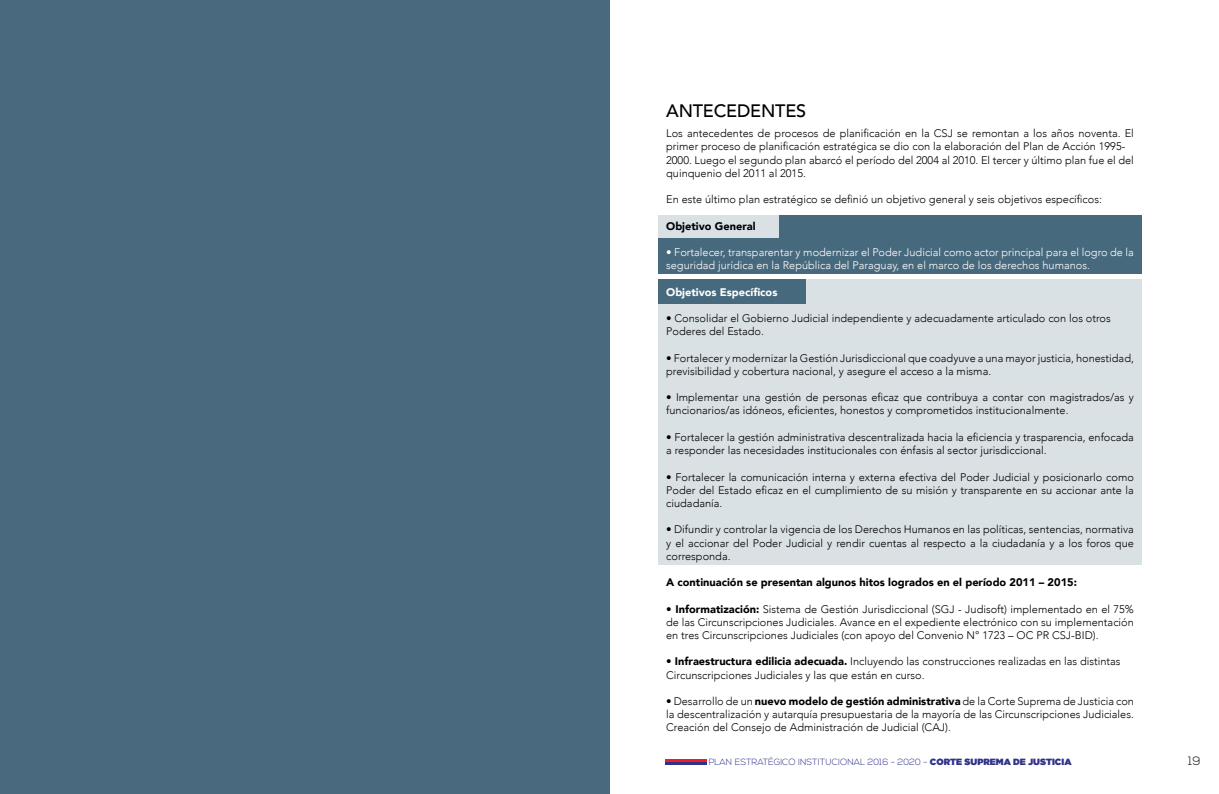
<style>
.page{position:relative;width:1219px;height:794px;background:#fff}
.page>*{position:absolute;margin:0;border:0;box-sizing:border-box;transform-origin:0 0}
.t1{font:500 18px "Avenir";letter-spacing:-.01em;color:#000}
.t2{font:300 12px "Nexa";color:#000}
.t3{font:300 11px/13.2px "Avenir";color:#000}
.t4{font:300 11px/13.2px "Avenir";color:#fff}
.t5{font:900 11px "Avenir";color:#000}
.t6{font:900 11px "Avenir";color:#fff}
.t7{font:300 9px "Nexa";color:#30318a}
.s1{font-weight:900}
.s2{font-family:"Gotham Ultra";font-weight:400}
</style>
<div class="page">
<hr style="left:665px;top:759px;width:42px;height:2px;background:#ed1d24">
<hr style="left:665px;top:762px;width:42px;height:3px;background:#30318a">
<div style="left:0;top:0;width:609px;height:794px;background:#496a7e"></div>
<div style="left:658px;top:215px;width:484px;height:59px;background:#47697d"></div>
<div style="left:658px;top:279px;width:484px;height:286px;background:#dae1e5"></div>
<div style="left:658px;top:215px;width:121px;height:23px;background:#dae1e5"></div>
<div style="left:658px;top:279px;width:148px;height:24px;background:#47697d"></div>
<h1 class="t1" style="left:666px;top:95px;width:142px">ANTECEDENTES</h1>
<p class="t3" style="left:666px;top:127px;width:469px">Los antecedentes de procesos de planificación en la CSJ se remontan a los años noventa. El primer proceso de planificación estratégica se dio con la elaboración del Plan de Acción 1995- 2000. Luego el segundo plan abarcó el período del 2004 al 2010. El tercer y último plan fue el del quinquenio del 2011 al 2015.</p>
<p class="t3" style="left:666px;top:193px;width:437px">En este último plan estratégico se definió un objetivo general y seis objetivos específicos:</p>
<p class="t5" style="left:666px;top:216px;width:91px">Objetivo General</p>
<p class="t4" style="left:666px;top:246px;width:469px">• Fortalecer, transparentar y modernizar el Poder Judicial como actor principal para el logro de la seguridad jurídica en la República del Paraguay, en el marco de los derechos humanos.</p>
<p class="t6" style="left:666px;top:282px;width:113px">Objetivos Específicos</p>
<p class="t3" style="left:666px;top:312px;width:446px">• Consolidar el Gobierno Judicial independiente y adecuadamente articulado con los otros<br>Poderes del Estado.</p>
<p class="t3" style="left:666px;top:351px;width:469px">• Fortalecer y modernizar la Gestión Jurisdiccional que coadyuve a una mayor justicia, honestidad, previsibilidad y cobertura nacional, y asegure el acceso a la misma.</p>
<p class="t3" style="left:666px;top:391px;width:469px">• Implementar una gestión de personas eficaz que contribuya a contar con magistrados/as y funcionarios/as idóneos, eficientes, honestos y comprometidos institucionalmente.</p>
<p class="t3" style="left:666px;top:430px;width:469px">• Fortalecer la gestión administrativa descentralizada hacia la eficiencia y trasparencia, enfocada a responder las necesidades institucionales con énfasis al sector jurisdiccional.</p>
<p class="t3" style="left:666px;top:470px;width:469px;text-align:justify">• Fortalecer la comunicación interna y externa efectiva del Poder Judicial y posicionarlo como Poder del Estado eficaz en el cumplimiento de su misión y transparente en su accionar ante la ciudadanía.</p>
<p class="t3" style="left:666px;top:523px;width:469px;text-align:justify">• Difundir y controlar la vigencia de los Derechos Humanos en las políticas, sentencias, normativa y el accionar del Poder Judicial y rendir cuentas al respecto a la ciudadanía y a los foros que corresponda.</p>
<p class="t5" style="left:666px;top:573px;width:412px">A continuación se presentan algunos hitos logrados en el período 2011 – 2015:</p>
<p class="t3" style="left:666px;top:602px;width:469px;text-align:justify"><span class="s1">• Informatización:</span> Sistema de Gestión Jurisdiccional (SGJ - Judisoft) implementado en el 75% de las Circunscripciones Judiciales. Avance en el expediente electrónico con su implementación en tres Circunscripciones Judiciales (con apoyo del Convenio N° 1723 – OC PR CSJ-BID).</p>
<p class="t3" style="left:666px;top:655px;width:456px"><span class="s1">• Infraestructura edilicia adecuada.</span> Incluyendo las construcciones realizadas en las distintas<br>Circunscripciones Judiciales y las que están en curso.</p>
<p class="t3" style="left:666px;top:694px;width:469px;text-align:justify">• Desarrollo de un <span class="s1">nuevo modelo de gestión administrativa</span> de la Corte Suprema de Justicia con la descentralización y autarquía presupuestaria de la mayoría de las Circunscripciones Judiciales.<br>Creación del Consejo de Administración de Judicial (CAJ).</p>
<p class="t7" style="left:709px;top:757px;width:364px">PLAN ESTRATÉGICO INSTITUCIONAL 2016 - 2020 - <span class="s2">CORTE SUPREMA DE JUSTICIA</span></p>
<p class="t2" style="left:1188px;top:754px;width:14px">19</p>
</div>
